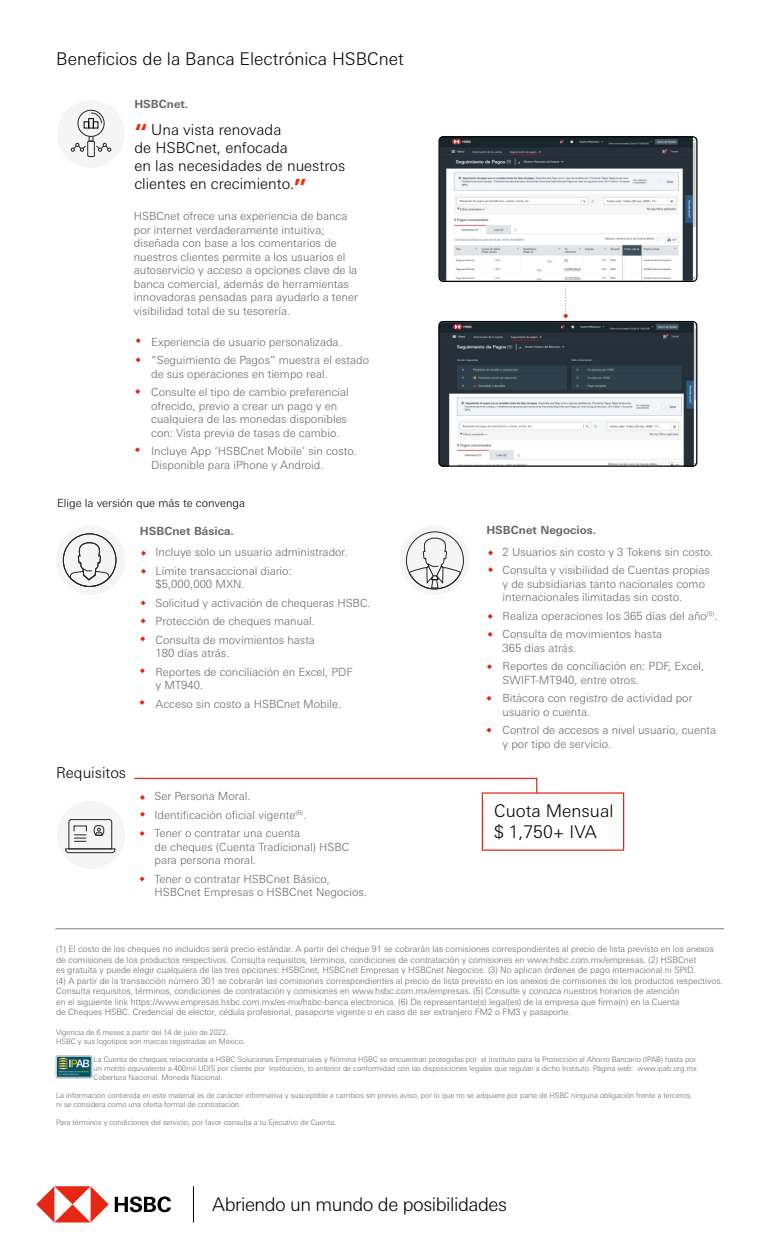
<style>
.page{position:relative;width:765px;height:1260px;background:#fff}
.page>*{position:absolute;margin:0;border:0;box-sizing:border-box;transform-origin:0 0}
.t1{font:700 25px "Univers Nextfor HSBC";color:#f92500}
.t2{font:300 18.75px "Univers Nextfor HSBC";letter-spacing:-.025em;color:#000}
.t3{font:300 17.5px/21px "Univers Nextfor HSBC";color:#000}
.t4{font:300 15px/18px "Univers Nextfor HSBC";color:#000}
.t5{font:300 11.25px/18.5px "Univers Nextfor HSBC";color:#676767}
.t6{font:700 11.25px "Univers Nextfor HSBC";color:#676767}
.t7{font:300 11.25px "Univers Nextfor HSBC";color:#000}
.t8{font:300 8.75px/10.5px "Univers Nextfor HSBC";letter-spacing:-.005em;color:#676767}
.t9{font:300 7.5px/9px "Univers Nextfor HSBC";letter-spacing:-.01em;color:#676767}
</style>
<div class="page">
<hr style="left:55px;top:928px;width:669px;height:1px;background:#999">
<svg style="left:36px;top:1186px;width:73px;height:36px"></svg>
<svg style="left:115px;top:1197px;width:56px;height:15px"></svg>
<hr style="left:193px;top:1186px;width:1px;height:36px;background:#000">
<div style="left:482px;top:792px;width:142px;height:59px;border:1px solid #e52713"></div>
<svg style="left:140px;top:812px;width:5px;height:5px"></svg>
<svg style="left:140px;top:831px;width:5px;height:5px"></svg>
<svg style="left:140px;top:876px;width:5px;height:5px"></svg>
<div style="left:57px;top:801px;width:68px;height:68px;background:#f5f5f5;border-radius:50%"></div>
<svg style="left:65px;top:819px;width:51px;height:34px"></svg>
<div style="left:94px;top:825px;width:10px;height:11px;border:1px solid #252525;border-radius:4px"></div>
<svg style="left:134px;top:777px;width:404px;height:23px"></svg>
<svg style="left:141px;top:551px;width:5px;height:5px"></svg>
<svg style="left:141px;top:569px;width:5px;height:5px"></svg>
<svg style="left:141px;top:600px;width:5px;height:5px"></svg>
<svg style="left:141px;top:618px;width:5px;height:5px"></svg>
<svg style="left:140px;top:636px;width:5px;height:5px"></svg>
<svg style="left:140px;top:668px;width:5px;height:5px"></svg>
<svg style="left:140px;top:700px;width:5px;height:5px"></svg>
<svg style="left:488px;top:550px;width:5px;height:5px"></svg>
<svg style="left:488px;top:567px;width:5px;height:5px"></svg>
<svg style="left:488px;top:614px;width:5px;height:5px"></svg>
<svg style="left:488px;top:632px;width:5px;height:5px"></svg>
<svg style="left:487px;top:664px;width:5px;height:5px"></svg>
<svg style="left:487px;top:696px;width:5px;height:5px"></svg>
<svg style="left:487px;top:728px;width:5px;height:5px"></svg>
<div style="left:56px;top:526px;width:69px;height:69px;background:#f5f5f5;border-radius:50%"></div>
<div style="left:400px;top:526px;width:69px;height:69px;background:#f5f5f5;border-radius:50%"></div>
<div style="left:63px;top:534px;width:53px;height:53px;border:1px solid #252525;border-radius:50%"></div>
<svg style="left:70px;top:542px;width:40px;height:45px"></svg>
<svg style="left:409px;top:537px;width:52px;height:52px"></svg>
<div style="left:406px;top:532px;width:58px;height:57px;border:1px solid #252525;border-radius:50%"></div>
<div style="left:57px;top:100px;width:68px;height:68px;background:#f5f5f5;border-radius:50%"></div>
<div style="left:78px;top:110px;width:26px;height:27px;border:1px solid #252525;border-radius:50%"></div>
<svg style="left:84px;top:112px;width:18px;height:16px"></svg>
<svg style="left:71px;top:136px;width:40px;height:21px"></svg>
<svg style="left:136px;top:338px;width:5px;height:5px"></svg>
<svg style="left:136px;top:357px;width:5px;height:5px"></svg>
<svg style="left:135px;top:389px;width:5px;height:5px"></svg>
<svg style="left:135px;top:447px;width:5px;height:5px"></svg>
<img style="left:440px;top:138px;width:256px;height:142px">
<img style="left:440px;top:322px;width:257px;height:144px">
<div style="left:438px;top:136px;width:260px;height:146px;border:1px solid #000;border-radius:4px"></div>
<div style="left:438px;top:321px;width:259px;height:146px;border:1px solid #000;border-radius:4px"></div>
<svg style="left:563px;top:286px;width:5px;height:32px"></svg>
<img style="left:56px;top:1055px;width:36px;height:24px">
<h3 class="t3" style="left:56px;top:47px;width:349px">Beneficios de la Banca Electrónica HSBCnet</h3>
<p class="t6" style="left:134px;top:96px;width:55px">HSBCnet.</p>
<h3 class="t4" style="left:134px;top:120px;width:212px;text-indent:17px">Una vista renovada<br>de HSBCnet, enfocada<br>en las necesidades de nuestros clientes en crecimiento.</h3>
<p class="t5" style="left:134px;top:209px;width:226px;line-height:13.5px">HSBCnet ofrece una experiencia de banca por internet verdaderamente intuitiva; diseñada con base a los comentarios de nuestros clientes permite a los usuarios el autoservicio y acceso a opciones clave de la banca comercial, además de herramientas innovadoras pensadas para ayudarlo a tener visibilidad total de su tesorería.</p>
<h1 class="t1" style="left:134px;top:116px;width:15px">“</h1>
<h1 class="t1" style="left:294px;top:171px;width:15px">”</h1>
<p class="t5" style="left:151px;top:332px;width:219px">Experiencia de usuario personalizada. “Seguimiento de Pagos” muestra el estado</p>
<p class="t5" style="left:151px;top:364px;width:199px">de sus operaciones en tiempo real.<br>Consulte el tipo de cambio preferencial</p>
<p class="t5" style="left:151px;top:398px;width:197px;line-height:13.5px">ofrecido, previo a crear un pago y en cualquiera de las monedas disponibles con: Vista previa de tasas de cambio.</p>
<p class="t5" style="left:151px;top:444px;width:207px;line-height:13.5px">Incluye App ‘HSBCnet Mobile’ sin costo.<br>Disponible para iPhone y Android.</p>
<p class="t7" style="left:57px;top:495px;width:190px">Elige la versión que más te convenga</p>
<p class="t6" style="left:140px;top:523px;width:96px">HSBCnet Básica.</p>
<h3 class="t4" style="left:56px;top:763px;width:72px">Requisitos</h3>
<p class="t5" style="left:156px;top:542px;width:194px">Incluye solo un usuario administrador.<br>Límite transaccional diario:</p>
<p class="t5" style="left:156px;top:574px;width:217px">$5,000,000 MXN.<br>Solicitud y activación de chequeras HSBC.<br>Protección de cheques manual.<br>Consulta de movimientos hasta</p>
<p class="t5" style="left:156px;top:643px;width:199px">180 días atrás.<br>Reportes de conciliación en Excel, PDF</p>
<p class="t5" style="left:156px;top:675px;width:187px">y MT940.<br>Acceso sin costo a HSBCnet Mobile.</p>
<p class="t5" style="left:154px;top:786px;width:153px">Ser Persona Moral.<br>Identificación oficial vigente<sup>(6)</sup>.<br>Tener o contratar una cuenta</p>
<p class="t5" style="left:154px;top:839px;width:196px;line-height:13.5px">de cheques (Cuenta Tradicional) HSBC para persona moral.</p>
<p class="t5" style="left:154px;top:871px;width:214px;line-height:13.5px">Tener o contratar HSBCnet Básico,<br>HSBCnet Empresas o HSBCnet Negocios.</p>
<p class="t6" style="left:486px;top:522px;width:111px">HSBCnet Negocios.</p>
<p class="t5" style="left:503px;top:542px;width:212px">2 Usuarios sin costo y 3 Tokens sin costo.<br>Consulta y visibilidad de Cuentas propias</p>
<p class="t5" style="left:503px;top:576px;width:204px;line-height:13.5px">y de subsidiarias tanto nacionales como internacionales ilimitadas sin costo.</p>
<p class="t5" style="left:503px;top:606px;width:216px">Realiza operaciones los 365 días del año<sup>(5)</sup>.<br>Consulta de movimientos hasta</p>
<p class="t5" style="left:503px;top:638px;width:203px">365 días atrás.<br>Reportes de conciliación en: PDF, Excel,</p>
<p class="t5" style="left:503px;top:670px;width:191px">SWIFT-MT940, entre otros.<br>Bitácora con registro de actividad por</p>
<p class="t5" style="left:503px;top:702px;width:215px">usuario o cuenta.<br>Control de accesos a nivel usuario, cuenta</p>
<p class="t5" style="left:503px;top:734px;width:110px">y por tipo de servicio.</p>
<h3 class="t3" style="left:494px;top:799px;width:121px">Cuota Mensual $ 1,750+ IVA</h3>
<p class="t8" style="left:56px;top:944px;width:668px">(1) El costo de los cheques no incluidos será precio estándar. A partir del cheque 91 se cobrarán las comisiones correspondientes al precio de lista previsto en los anexos de comisiones de los productos respectivos. Consulta requisitos, términos, condiciones de contratación y comisiones en www.hsbc.com.mx/empresas. (2) HSBCnet<br>es gratuita y puede elegir cualquiera de las tres opciones: HSBCnet, HSBCnet Empresas y HSBCnet Negocios. (3) No aplican órdenes de pago internacional ni SPID.<br>(4) A partir de la transacción número 301 se cobrarán las comisiones correspondientes al precio de lista previsto en los anexos de comisiones de los productos respectivos.<br>Consulta requisitos, términos, condiciones de contratación y comisiones en www.hsbc.com.mx/empresas. (5) Consulte y conozca nuestros horarios de atención<br>en el siguiente link https://www.empresas.hsbc.com.mx/es-mx/hsbc-banca electronica. (6) De representante(s) legal(es) de la empresa que firma(n) en la Cuenta<br>de Cheques HSBC. Credencial de elector, cédula profesional, pasaporte vigente o en caso de ser extranjero FM2 o FM3 y pasaporte.</p>
<p class="t9" style="left:56px;top:1027px;width:190px">Vigencia de 6 meses a partir del 14 de julio de 2022.<br>HSBC y sus logotipos son marcas registradas en México.</p>
<p class="t9" style="left:94px;top:1054px;width:605px;text-align:justify">La Cuenta de cheques relacionada a HSBC Soluciones Empresariales y Nómina HSBC se encuentran protegidas por el Instituto para la Protección al Ahorro Bancario (IPAB) hasta por un monto equivalente a 400mil UDIS por cliente por Institución, lo anterior de conformidad con las disposiciones legales que regulan a dicho Instituto. Página web: www.ipab.org.mx Cobertura Nacional. Moneda Nacional.</p>
<p class="t9" style="left:56px;top:1090px;width:638px">La información contenida en este material es de carácter informativa y susceptible a cambios sin previo aviso, por lo que no se adquiere por parte de HSBC ninguna obligación frente a terceros, ni se considera como una oferta formal de contratación.</p>
<p class="t9" style="left:56px;top:1117px;width:282px">Para términos y condiciones del servicio, por favor consulta a tu Ejecutivo de Cuenta.</p>
<h2 class="t2" style="left:212px;top:1191px;width:296px">Abriendo un mundo de posibilidades</h2>
</div>
